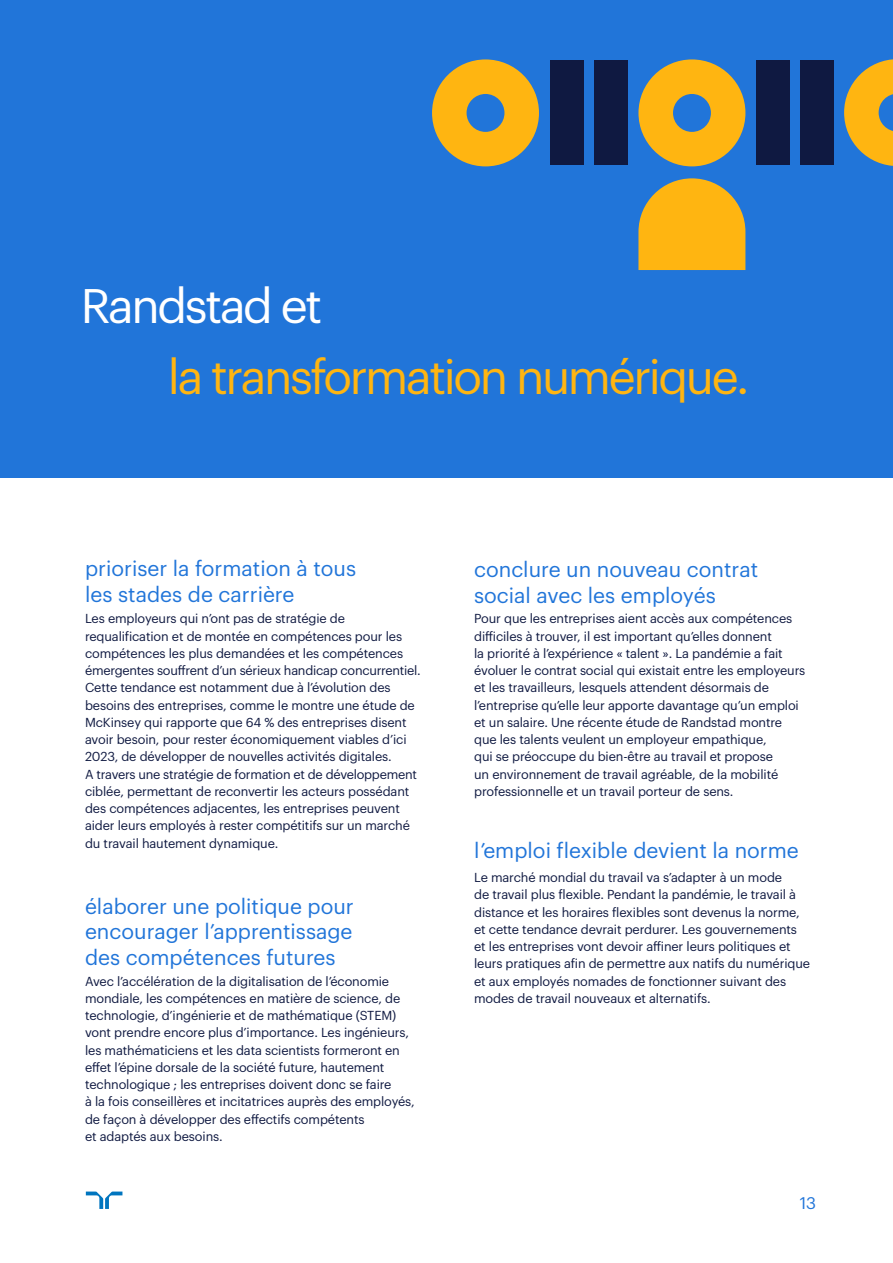
<style>
.page{position:relative;width:893px;height:1263px;background:#fff}
.page>*{position:absolute;margin:0;border:0;box-sizing:border-box;transform-origin:0 0}
.t1{font:47.55px "Graphik";letter-spacing:-.05em;color:#ffb511}
.t2{font:47.55px "Graphik";letter-spacing:-.05em;color:#fff}
.t3{font:21px/25.5px "Graphik";color:#2175d9}
.t4{font:16.5px "Graphik";color:#2175d9}
.t5{font:12.75px/17.2px "Graphik";letter-spacing:-.01em;color:#0f1941}
</style>
<div class="page">
<svg style="left:86px;top:1191px;width:36px;height:18px"></svg>
<div style="left:0;top:0;width:893px;height:478px;background:#2175d9"></div>
<svg style="left:638px;top:59px;width:107px;height:107px"></svg>
<div style="left:550px;top:61px;width:33px;height:104px;background:#0f1941"></div>
<div style="left:594px;top:61px;width:34px;height:104px;background:#0f1941"></div>
<svg style="left:844px;top:59px;width:49px;height:107px"></svg>
<div style="left:800px;top:61px;width:33px;height:104px;background:#0f1941"></div>
<div style="left:756px;top:61px;width:33px;height:104px;background:#0f1941"></div>
<svg style="left:432px;top:59px;width:107px;height:107px"></svg>
<svg style="left:638px;top:178px;width:107px;height:92px;background:#e1ac2b"></svg>
<h1 class="t2" style="left:81px;top:270px;width:243px">Randstad et</h1>
<h1 class="t1" style="left:168px;top:341px;width:583px">la transformation numérique.</h1>
<h2 class="t3" style="left:85px;top:554px;width:273px">prioriser la formation à tous les stades de carrière</h2>
<p class="t5" style="left:85px;top:609px;width:337px">Les employeurs qui n’ont pas de stratégie de requalification et de montée en compétences pour les compétences les plus demandées et les compétences émergentes souffrent d’un sérieux handicap concurrentiel.<br>Cette tendance est notamment due à l’évolution des besoins des entreprises, comme le montre une étude de McKinsey qui rapporte que 64 % des entreprises disent avoir besoin, pour rester économiquement viables d’ici 2023, de développer de nouvelles activités digitales.<br>A travers une stratégie de formation et de développement ciblée, permettant de reconvertir les acteurs possédant des compétences adjacentes, les entreprises peuvent aider leurs employés à rester compétitifs sur un marché du travail hautement dynamique.</p>
<h2 class="t3" style="left:85px;top:891px;width:270px;text-align:justify">élaborer une politique pour encourager l’apprentissage des compétences futures</h2>
<p class="t5" style="left:85px;top:971px;width:331px">Avec l’accélération de la digitalisation de l’économie mondiale, les compétences en matière de science, de technologie, d’ingénierie et de mathématique (STEM) vont prendre encore plus d’importance. Les ingénieurs, les mathématiciens et les data scientists formeront en effet l’épine dorsale de la société future, hautement technologique ; les entreprises doivent donc se faire<br>à la fois conseillères et incitatrices auprès des employés, de façon à développer des effectifs compétents<br>et adaptés aux besoins.</p>
<h2 class="t3" style="left:474px;top:555px;width:285px">conclure un nouveau contrat social avec les employés</h2>
<p class="t5" style="left:474px;top:609px;width:333px">Pour que les entreprises aient accès aux compétences difficiles à trouver, il est important qu’elles donnent<br>la priorité à l’expérience « talent ». La pandémie a fait évoluer le contrat social qui existait entre les employeurs et les travailleurs, lesquels attendent désormais de l’entreprise qu’elle leur apporte davantage qu’un emploi et un salaire. Une récente étude de Randstad montre que les talents veulent un employeur empathique,<br>qui se préoccupe du bien-être au travail et propose<br>un environnement de travail agréable, de la mobilité professionnelle et un travail porteur de sens.</p>
<h2 class="t3" style="left:474px;top:835px;width:326px">l’emploi flexible devient la norme</h2>
<p class="t5" style="left:474px;top:868px;width:337px">Le marché mondial du travail va s’adapter à un mode<br>de travail plus flexible. Pendant la pandémie, le travail à distance et les horaires flexibles sont devenus la norme, et cette tendance devrait perdurer. Les gouvernements et les entreprises vont devoir affiner leurs politiques et leurs pratiques afin de permettre aux natifs du numérique et aux employés nomades de fonctionner suivant des modes de travail nouveaux et alternatifs.</p>
<p class="t4" style="left:800px;top:1190px;width:18px">13</p>
</div>
